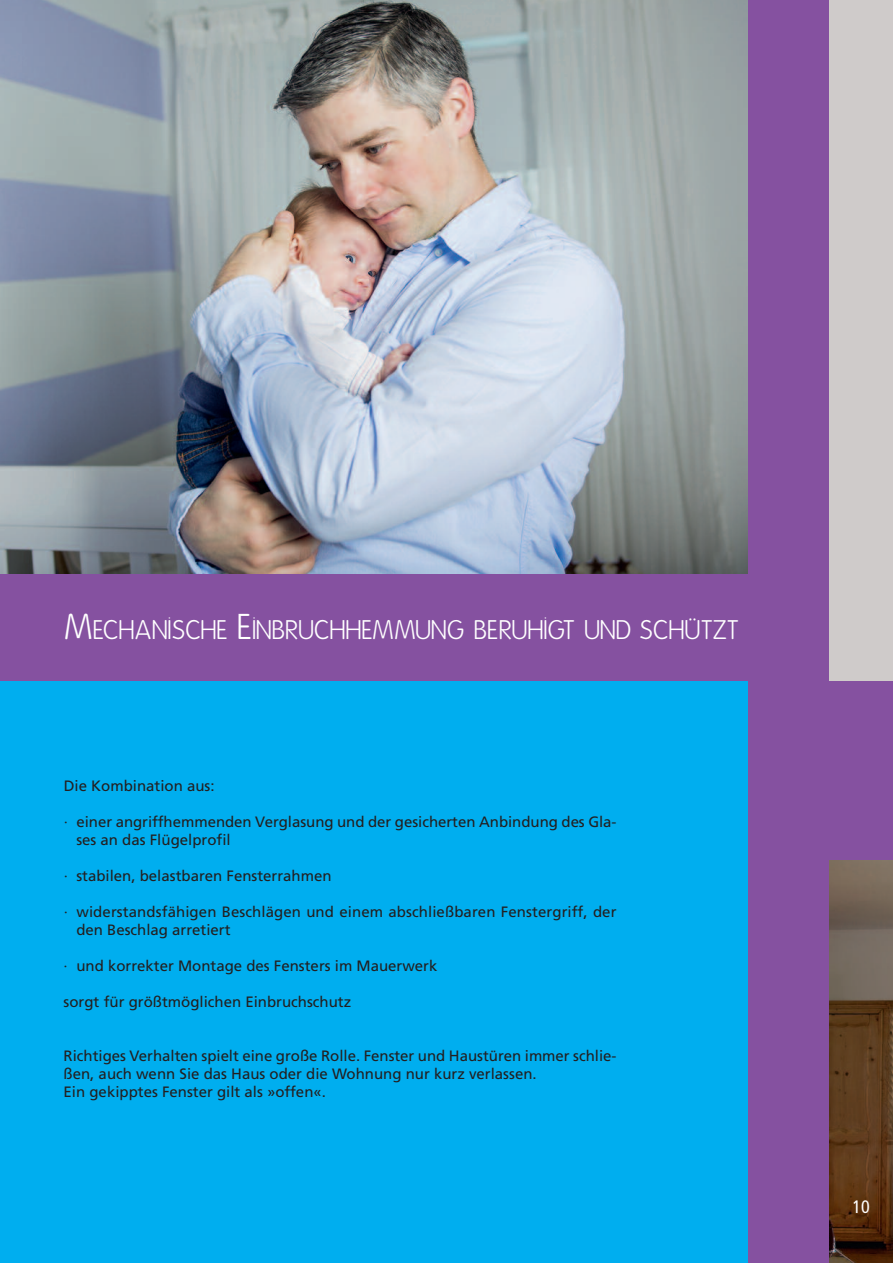
<style>
.page{position:relative;width:893px;height:1263px;background:#fff}
.page>*{position:absolute;margin:0;border:0;box-sizing:border-box;transform-origin:0 0}
.t1{font:300 27px "Folks";letter-spacing:-.03em;color:#fff;scale:.95 1}
.t2{font:condensed 18px "Frutiger";color:#fff}
.t3{font:15px/18px "Frutiger";color:#231f20}
.s1{font-size:36px}
</style>
<div class="page">
<div style="left:0;top:680px;width:748px;height:583px;background:#00aeef"></div>
<img style="left:829px;top:860px;width:64px;height:403px">
<div style="left:817px;top:680px;width:76px;height:180px;background:#8551a0"></div>
<img style="left:0;top:0;width:748px;height:574px">
<div style="left:829px;top:0;width:64px;height:680px;background:#cfcbca"></div>
<div style="left:748px;top:0;width:81px;height:1263px;background:#8551a0"></div>
<div style="left:0;top:574px;width:770px;height:106px;background:#8551a0"></div>
<h1 class="t1" style="left:64px;top:616px;width:712px"><span class="s1">M</span>ECHANISCHE <span class="s1">E</span>INBRUCHHEMMUNG BERUHIGT UND SCHÜTZT</h1>
<p class="t3" style="left:64px;top:778px;width:152px">Die Kombination aus:</p>
<p class="t3" style="left:76px;top:814px;width:542px;text-indent:-13px">· einer angriffhemmenden Verglasung und der gesicherten Anbindung des Gla&shy;ses an das Flügelprofil</p>
<p class="t3" style="left:64px;top:868px;width:269px">· stabilen, belastbaren Fensterrahmen</p>
<p class="t3" style="left:76px;top:904px;width:542px;text-indent:-13px">· widerstandsfähigen Beschlägen und einem abschließbaren Fenstergriff, der den Beschlag arretiert</p>
<p class="t3" style="left:64px;top:958px;width:375px">· und korrekter Montage des Fensters im Mauerwerk</p>
<p class="t3" style="left:64px;top:994px;width:289px">sorgt für größtmöglichen Einbruchschutz</p>
<p class="t3" style="left:64px;top:1048px;width:554px">Richtiges Verhalten spielt eine große Rolle. Fenster und Haustüren immer schlie&shy;ßen, auch wenn Sie das Haus oder die Wohnung nur kurz verlassen.<br>Ein gekipptes Fenster gilt als »offen«.</p>
<p class="t2" style="left:852px;top:1199px;width:19px">10</p>
</div>
